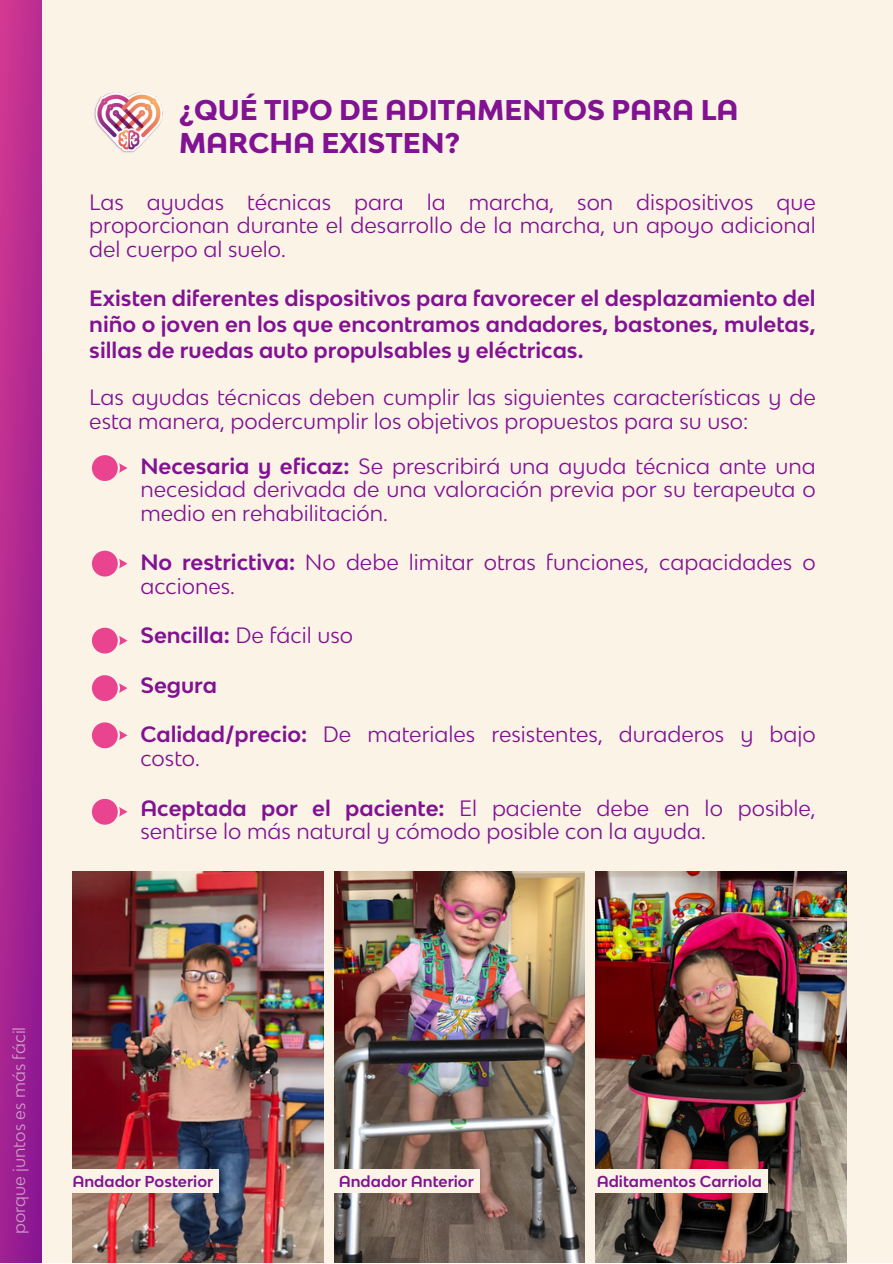
<style>
.page{position:relative;width:893px;height:1264px;background:#fff}
.page>*{position:absolute;margin:0;border:0;box-sizing:border-box;transform-origin:0 0}
.t1{font:800 27px/33.8px "Bw Modelica SS01";color:#811392}
.t2{font:21px/23.5px "Bw Modelica SS01";color:#811392}
.t3{font:700 21px/25.8px "Bw Modelica SS01";color:#811392;text-align:justify}
.t4{font:16.35px "Bw Modelica SS01";color:#faf8ee}
.t5{font:700 15px "Bw Modelica SS01";color:#811392}
.s1{font-weight:700}
</style>
<div class="page">
<div style="left:0;top:0;width:892px;height:1262px;background:#fcf3e7"></div>
<img style="left:72px;top:871px;width:251px;height:391px">
<img style="left:334px;top:871px;width:250px;height:391px">
<img style="left:595px;top:871px;width:251px;height:391px">
<div style="left:0;top:0;width:42px;height:1262px;background:linear-gradient(to bottom,#c63391,#921b92)"></div>
<img style="left:94px;top:92px;width:69px;height:61px">
<svg style="left:92px;top:455px;width:35px;height:26px"></svg>
<svg style="left:92px;top:550px;width:35px;height:26px"></svg>
<svg style="left:92px;top:627px;width:35px;height:26px"></svg>
<svg style="left:92px;top:675px;width:35px;height:26px"></svg>
<svg style="left:92px;top:722px;width:35px;height:26px"></svg>
<svg style="left:92px;top:798px;width:35px;height:26px"></svg>
<div style="left:66px;top:1169px;width:153px;height:24px;background:#fcf3e7"></div>
<div style="left:333px;top:1169px;width:147px;height:24px;background:#fcf3e7"></div>
<div style="left:590px;top:1169px;width:178px;height:24px;background:#fcf3e7"></div>
<p class="t1" style="left:179px;top:92px;width:561px">¿QUÉ TIPO DE ADITAMENTOS PARA LA<br>MARCHA EXISTEN?</p>
<p class="t2" style="left:89px;top:192px;width:728px;text-align:justify">Las ayudas técnicas para la marcha, son dispositivos que proporcionan durante el desarrollo de la marcha, un apoyo adicional del cuerpo al suelo.</p>
<p class="t3" style="left:89px;top:285px;width:728px">Existen diferentes dispositivos para favorecer el desplazamiento del niño o joven en los que encontramos andadores, bastones, muletas, sillas de ruedas auto propulsables y eléctricas.</p>
<p class="t2" style="left:89px;top:388px;width:728px">Las ayudas técnicas deben cumplir las siguientes características y de esta manera, podercumplir los objetivos propuestos para su uso:</p>
<p class="t2" style="left:140px;top:456px;width:676px;text-align:justify"><span class="s1">Necesaria y eficaz:</span> Se prescribirá una ayuda técnica ante una necesidad derivada de una valoración previa por su terapeuta o medio en rehabilitación.</p>
<p class="t2" style="left:140px;top:553px;width:676px"><span class="s1">No restrictiva:</span> No debe limitar otras funciones, capacidades o acciones.</p>
<p class="t2" style="left:140px;top:626px;width:214px"><span class="s1">Sencilla:</span> De fácil uso</p>
<p class="t3" style="left:140px;top:672px;width:78px">Segura</p>
<p class="t2" style="left:140px;top:725px;width:676px"><span class="s1">Calidad/precio:</span> De materiales resistentes, duraderos y bajo costo.</p>
<p class="t2" style="left:140px;top:798px;width:676px"><span class="s1">Aceptada por el paciente:</span> El paciente debe en lo posible, sentirse lo más natural y cómodo posible con la ayuda.</p>
<p class="t4" style="left:13px;top:1234px;width:209px;rotate:-90deg">porque juntos es más fácil</p>
<p class="t5" style="left:72px;top:1172px;width:142px">Andador Posterior</p>
<p class="t5" style="left:339px;top:1172px;width:137px">Andador Anterior</p>
<p class="t5" style="left:596px;top:1172px;width:167px">Aditamentos Carriola</p>
</div>
